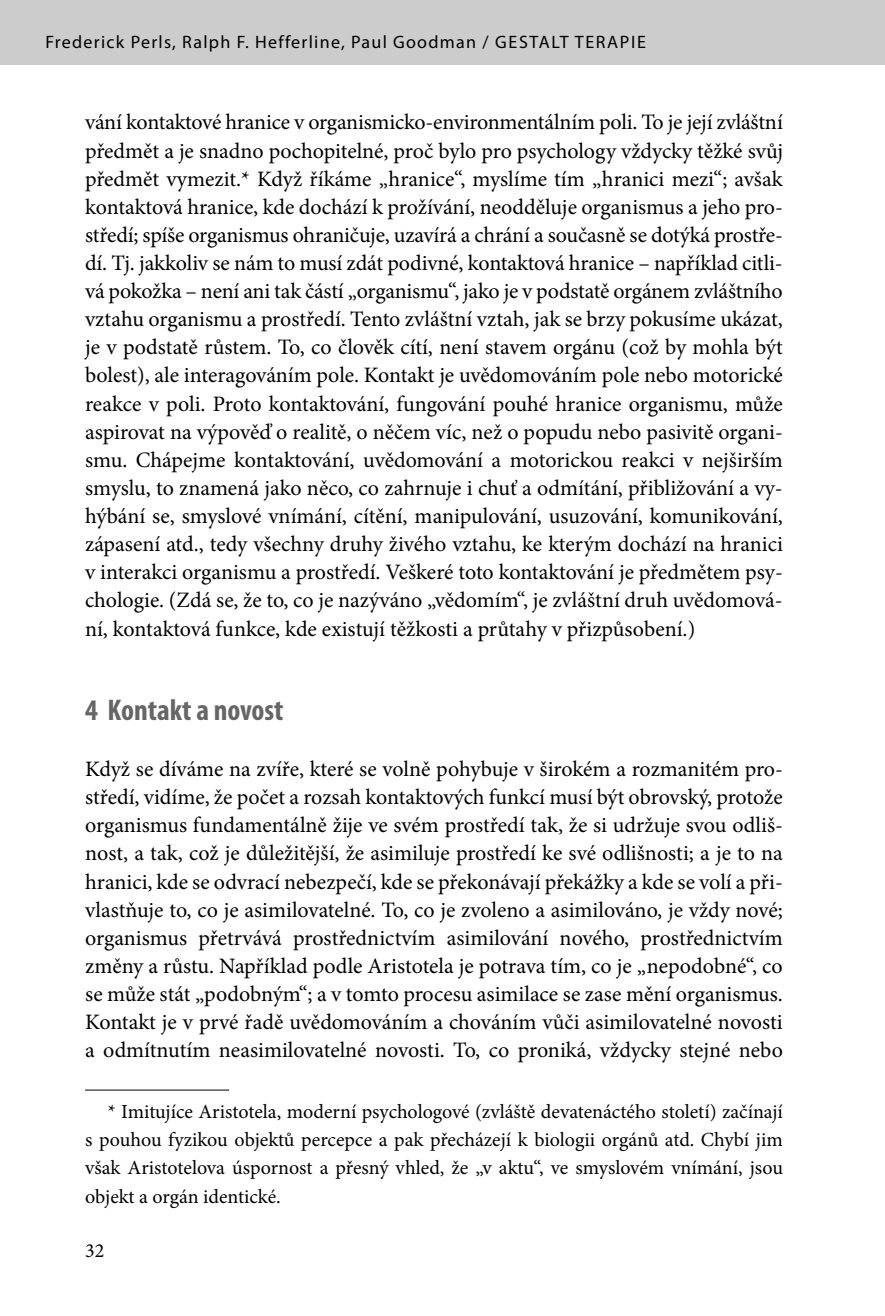
<style>
.page{position:relative;width:885px;height:1316px;background:#fff}
.page>*{position:absolute;margin:0;border:0;box-sizing:border-box;transform-origin:0 0}
.t1{font:700 condensed 30px "Myriad Pro";color:#666}
.t2{font:22px/28.2px "Minion Pro";color:#000;text-align:justify}
.t3{font:20px/28.2px "Minion Pro";color:#000;text-align:justify}
.t4{font:18px "Myriad Pro";letter-spacing:.07em;color:#000}
</style>
<div class="page">
<div style="left:0;top:0;width:884px;height:64px;background:#ccc"></div>
<hr style="left:85px;top:1089px;width:144px;height:1px;background:#000">
<p class="t4" style="left:45px;top:35px;width:602px">Frederick Perls, Ralph F. Hefferline, Paul Goodman / GESTALT TERAPIE</p>
<p class="t2" style="left:85px;top:110px;width:699px">vání kontaktové hranice v organismicko-environmentálním poli. To je její zvláštní předmět a je snadno pochopitelné, proč bylo pro psychology vždycky těžké svůj předmět vymezit.* Když říkáme „hranice“, myslíme tím „hranici mezi“; avšak kontaktová hranice, kde dochází k prožívání, neodděluje organismus a jeho pro&shy;středí; spíše organismus ohraničuje, uzavírá a chrání a současně se dotýká prostře&shy;dí. Tj. jakkoliv se nám to musí zdát podivné, kontaktová hranice – například citli&shy;vá pokožka – není ani tak částí „organismu“, jako je v podstatě orgánem zvláštního vztahu organismu a prostředí. Tento zvláštní vztah, jak se brzy pokusíme ukázat, je v podstatě růstem. To, co člověk cítí, není stavem orgánu (což by mohla být bolest), ale interagováním pole. Kontakt je uvědomováním pole nebo motorické reakce v poli. Proto kontaktování, fungování pouhé hranice organismu, může aspirovat na výpověď o realitě, o něčem víc, než o popudu nebo pasivitě organi&shy;smu. Chápejme kontaktování, uvědomování a motorickou reakci v nejširším smyslu, to znamená jako něco, co zahrnuje i chuť a odmítání, přibližování a vy&shy;hýbání se, smyslové vnímání, cítění, manipulování, usuzování, komunikování, zápasení atd., tedy všechny druhy živého vztahu, ke kterým dochází na hranici v interakci organismu a prostředí. Veškeré toto kontaktování je předmětem psy&shy;chologie. (Zdá se, že to, co je nazýváno „vědomím“, je zvláštní druh uvědomová&shy;ní, kontaktová funkce, kde existují těžkosti a průtahy v přizpůsobení.)</p>
<h1 class="t1" style="left:85px;top:698px;width:200px">4 Kontakt a novost</h1>
<p class="t2" style="left:85px;top:756px;width:699px">Když se díváme na zvíře, které se volně pohybuje v širokém a rozmanitém pro&shy;středí, vidíme, že počet a rozsah kontaktových funkcí musí být obrovský, protože organismus fundamentálně žije ve svém prostředí tak, že si udržuje svou odliš&shy;nost, a tak, což je důležitější, že asimiluje prostředí ke své odlišnosti; a je to na hranici, kde se odvrací nebezpečí, kde se překonávají překážky a kde se volí a při&shy;vlastňuje to, co je asimilovatelné. To, co je zvoleno a asimilováno, je vždy nové; organismus přetrvává prostřednictvím asimilování nového, prostřednictvím změny a růstu. Například podle Aristotela je potrava tím, co je „nepodobné“, co se může stát „podobným“; a v tomto procesu asimilace se zase mění organismus.<br>Kontakt je v prvé řadě uvědomováním a chováním vůči asimilovatelné novosti a odmítnutím neasimilovatelné novosti. To, co proniká, vždycky stejné nebo</p>
<p class="t3" style="left:85px;top:1099px;width:699px;text-indent:23px">* Imitujíce Aristotela, moderní psychologové (zvláště devatenáctého století) začínají s pouhou fyzikou objektů percepce a pak přecházejí k biologii orgánů atd. Chybí jim však Aristotelova úspornost a přesný vhled, že „v aktu“, ve smyslovém vnímání, jsou objekt a orgán identické.</p>
<p class="t3" style="left:85px;top:1237px;width:21px">32</p>
</div>
